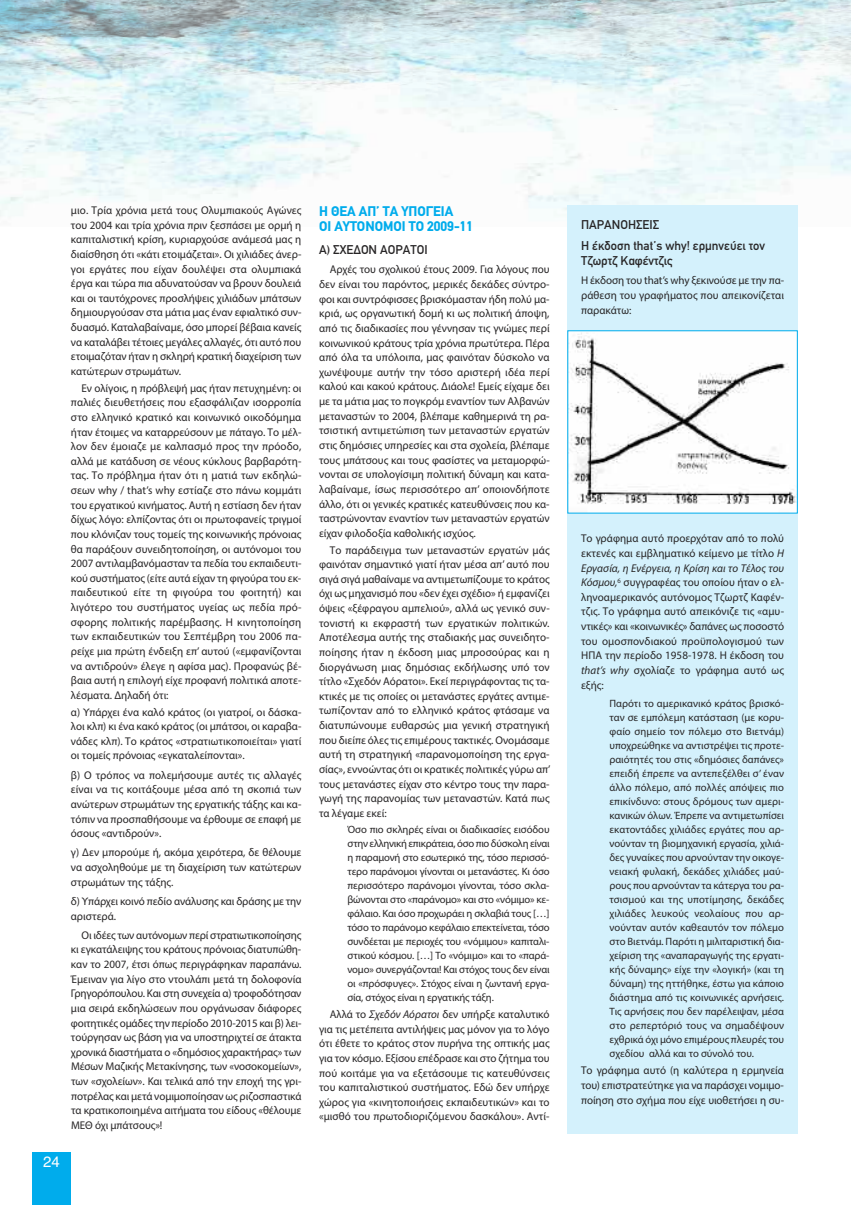
<style>
.page{position:relative;width:851px;height:1205px;background:#fff}
.page>*{position:absolute;margin:0;border:0;box-sizing:border-box;transform-origin:0 0}
.t1{font:15px "Helvetica";color:#fff}
.t2{font:700 13.75px/15px "CF Din";color:#00acec}
.t3{font:12.5px/20.4px "CF Din";color:#272526}
.t4{font:11.25px/14.6px "Myriad Pro";color:#272526;text-align:justify}
.t5{font:10.62px/14px "Myriad Pro";letter-spacing:-.01em;color:#272526;text-align:justify}
.s1{font-style:italic}
</style>
<div class="page">
<img style="left:0;top:0;width:850px;height:148px">
<div style="left:32px;top:1152px;width:39px;height:53px;background:#00acec"></div>
<div style="left:567px;top:206px;width:230px;height:928px;background:#d4f1fc"></div>
<img style="left:569px;top:332px;width:226px;height:179px">
<h1 class="t1" style="left:43px;top:1153px;width:18px">24</h1>
<p class="t4" style="left:71px;top:204px;width:232px">μιο. Τρία χρόνια μετά τους Ολυμπιακούς Αγώνες του 2004 και τρία χρόνια πριν ξεσπάσει με ορμή η καπιταλιστική κρίση, κυριαρχούσε ανάμεσά μας η διαίσθηση ότι «κάτι ετοιμάζεται». Οι χιλιάδες άνερ&shy;γοι εργάτες που είχαν δουλέψει στα ολυμπιακά έργα και τώρα πια αδυνατούσαν να βρουν δουλειά και οι ταυτόχρονες προσλήψεις χιλιάδων μπάτσων δημιουργούσαν στα μάτια μας έναν εφιαλτικό συν&shy;δυασμό. Καταλαβαίναμε, όσο μπορεί βέβαια κανείς να καταλάβει τέτοιες μεγάλες αλλαγές, ότι αυτό που ετοιμαζόταν ήταν η σκληρή κρατική διαχείριση των κατώτερων στρωμάτων.</p>
<p class="t4" style="left:71px;top:381px;width:232px;text-indent:11px">Εν ολίγοις, η πρόβλεψή μας ήταν πετυχημένη: οι παλιές διευθετήσεις που εξασφάλιζαν ισορροπία στο ελληνικό κρατικό και κοινωνικό οικοδόμημα ήταν έτοιμες να καταρρεύσουν με πάταγο. Το μέλ&shy;λον δεν έμοιαζε με καλπασμό προς την πρόοδο, αλλά με κατάδυση σε νέους κύκλους βαρβαρότη&shy;τας. Το πρόβλημα ήταν ότι η ματιά των εκδηλώ&shy;σεων why / that’s why εστίαζε στο πάνω κομμάτι του εργατικού κινήματος. Αυτή η εστίαση δεν ήταν δίχως λόγο: ελπίζοντας ότι οι πρωτοφανείς τριγμοί που κλόνιζαν τους τομείς της κοινωνικής πρόνοιας θα παράξουν συνειδητοποίηση, οι αυτόνομοι του 2007 αντιλαμβανόμασταν τα πεδία του εκπαιδευτι&shy;κού συστήματος (είτε αυτά είχαν τη φιγούρα του εκ&shy;παιδευτικού είτε τη φιγούρα του φοιτητή) και λιγότερο του συστήματος υγείας ως πεδία πρό&shy;σφορης πολιτικής παρέμβασης. Η κινητοποίηση των εκπαιδευτικών του Σεπτέμβρη του 2006 πα&shy;ρείχε μια πρώτη ένδειξη επ’ αυτού («εμφανίζονται να αντιδρούν» έλεγε η αφίσα μας). Προφανώς βέ&shy;βαια αυτή η επιλογή είχε προφανή πολιτικά αποτε&shy;λέσματα. Δηλαδή ότι:</p>
<p class="t4" style="left:71px;top:705px;width:232px">α) Υπάρχει ένα καλό κράτος (οι γιατροί, οι δάσκα&shy;λοι κλπ) κι ένα κακό κράτος (οι μπάτσοι, οι καραβα&shy;νάδες κλπ). Το κράτος «στρατιωτικοποιείται» γιατί οι τομείς πρόνοιας «εγκαταλείπονται».</p>
<p class="t4" style="left:71px;top:768px;width:232px">β) Ο τρόπος να πολεμήσουμε αυτές τις αλλαγές είναι να τις κοιτάξουμε μέσα από τη σκοπιά των ανώτερων στρωμάτων της εργατικής τάξης και κα&shy;τόπιν να προσπαθήσουμε να έρθουμε σε επαφή με όσους «αντιδρούν».</p>
<p class="t4" style="left:71px;top:846px;width:232px">γ) Δεν μπορούμε ή, ακόμα χειρότερα, δε θέλουμε να ασχοληθούμε με τη διαχείριση των κατώτερων στρωμάτων της τάξης.</p>
<p class="t4" style="left:71px;top:895px;width:232px">δ) Υπάρχει κοινό πεδίο ανάλυσης και δράσης με την αριστερά.</p>
<p class="t4" style="left:71px;top:928px;width:232px;text-indent:11px">Οι ιδέες των αυτόνομων περί στρατιωτικοποίησης κι εγκατάλειψης του κράτους πρόνοιας διατυπώθη&shy;καν το 2007, έτσι όπως περιγράφηκαν παραπάνω.<br>Έμειναν για λίγο στο ντουλάπι μετά τη δολοφονία Γρηγορόπουλου. Και στη συνεχεία α) τροφοδότησαν μια σειρά εκδηλώσεων που οργάνωσαν διάφορες φοιτητικές ομάδες την περίοδο 2010-2015 και β) λει&shy;τούργησαν ως βάση για να υποστηριχτεί σε άτακτα χρονικά διαστήματα ο «δημόσιος χαρακτήρας» των Μέσων Μαζικής Μετακίνησης, των «νοσοκομείων», των «σχολείων». Και τελικά από την εποχή της γρι&shy;ποτρέλας και μετά νομιμοποίησαν ως ριζοσπαστικά τα κρατικοποιημένα αιτήματα του είδους «θέλουμε ΜΕΘ όχι μπάτσους»!</p>
<p class="t2" style="left:319px;top:204px;width:155px">Η ΘΕΑ ΑΠ’ ΤΑ ΥΠΟΓΕΙΑ<br>ΟΙ ΑΥΤΟΝΟΜΟΙ ΤΟ 2009-11</p>
<p class="t3" style="left:319px;top:239px;width:110px">Α) ΣΧΕΔΟΝ ΑΟΡΑΤΟΙ</p>
<p class="t4" style="left:319px;top:263px;width:232px;text-indent:11px">Αρχές του σχολικού έτους 2009. Για λόγους που δεν είναι του παρόντος, μερικές δεκάδες σύντρο&shy;φοι και συντρόφισσες βρισκόμασταν ήδη πολύ μα&shy;κριά, ως οργανωτική δομή κι ως πολιτική άποψη, από τις διαδικασίες που γέννησαν τις γνώμες περί κοινωνικού κράτους τρία χρόνια πρωτύτερα. Πέρα από όλα τα υπόλοιπα, μας φαινόταν δύσκολο να χωνέψουμε αυτήν την τόσο αριστερή ιδέα περί καλού και κακού κράτους. Διάολε! Εμείς είχαμε δει με τα μάτια μας το πογκρόμ εναντίον των Αλβανών μεταναστών το 2004, βλέπαμε καθημερινά τη ρα&shy;τσιστική αντιμετώπιση των μεταναστών εργατών στις δημόσιες υπηρεσίες και στα σχολεία, βλέπαμε τους μπάτσους και τους φασίστες να μεταμορφώ&shy;νονται σε υπολογίσιμη πολιτική δύναμη και κατα&shy;λαβαίναμε, ίσως περισσότερο απ’ οποιονδήποτε άλλο, ότι οι γενικές κρατικές κατευθύνσεις που κα&shy;ταστρώνονταν εναντίον των μεταναστών εργατών είχαν φιλοδοξία καθολικής ισχύος.</p>
<p class="t4" style="left:319px;top:543px;width:233px;text-indent:11px">Το παράδειγμα των μεταναστών εργατών μάς φαινόταν σημαντικό γιατί ήταν μέσα απ’ αυτό που σιγά σιγά μαθαίναμε να αντιμετωπίζουμε το κράτος όχι ως μηχανισμό που «δεν έχει σχέδιο» ή εμφανίζει όψεις «ξέφραγου αμπελιού», αλλά ως γενικό συν&shy;τονιστή κι εκφραστή των εργατικών πολιτικών.<br>Αποτέλεσμα αυτής της σταδιακής μας συνειδητο&shy;ποίησης ήταν η έκδοση μιας μπροσούρας και η διοργάνωση μιας δημόσιας εκδήλωσης υπό τον τίτλο «Σχεδόν Αόρατοι». Εκεί περιγράφοντας τις τα&shy;κτικές με τις οποίες οι μετανάστες εργάτες αντιμε&shy;τωπίζονταν από το ελληνικό κράτος φτάσαμε να διατυπώνουμε ευθαρσώς μια γενική στρατηγική που διείπε όλες τις επιμέρους τακτικές. Ονομάσαμε αυτή τη στρατηγική «παρανομοποίηση της εργα&shy;σίας», εννοώντας ότι οι κρατικές πολιτικές γύρω απ’ τους μετανάστες είχαν στο κέντρο τους την παρα&shy;γωγή της παρανομίας των μεταναστών. Κατά πως τα λέγαμε εκεί:</p>
<p class="t5" style="left:347px;top:823px;width:203px">Όσο πιο σκληρές είναι οι διαδικασίες εισόδου στην ελληνική επικράτεια, όσο πιο δύσκολη είναι η παραμονή στο εσωτερικό της, τόσο περισσό&shy;τερο παράνομοι γίνονται οι μετανάστες. Κι όσο περισσότερο παράνομοι γίνονται, τόσο σκλα&shy;βώνονται στο «παράνομο» και στο «νόμιμο» κε&shy;φάλαιο. Και όσο προχωράει η σκλαβιά τους […] τόσο το παράνομο κεφάλαιο επεκτείνεται, τόσο συνδέεται με περιοχές του «νόμιμου» καπιταλι&shy;στικού κόσμου. […] Το «νόμιμο» και το «παρά&shy;νομο» συνεργάζονται! Και στόχος τους δεν είναι οι «πρόσφυγες». Στόχος είναι η ζωντανή εργα&shy;σία, στόχος είναι η εργατικής τάξη.</p>
<p class="t4" style="left:319px;top:1008px;width:232px;text-indent:11px">Αλλά το <span class="s1">Σχεδόν Αόρατοι</span> δεν υπήρξε καταλυτικό για τις μετέπειτα αντιλήψεις μας μόνον για το λόγο ότι έθετε το κράτος στον πυρήνα της οπτικής μας για τον κόσμο. Εξίσου επέδρασε και στο ζήτημα του πού κοιτάμε για να εξετάσουμε τις κατευθύνσεις του καπιταλιστικού συστήματος. Εδώ δεν υπήρχε χώρος για «κινητοποιήσεις εκπαιδευτικών» και το «μισθό του πρωτοδιοριζόμενου δασκάλου». Αντί-</p>
<p class="t3" style="left:581px;top:215px;width:185px">ΠΑΡΑΝΟΗΣΕΙΣ<br>Η έκδοση that’s why! ερμηνεύει τον</p>
<p class="t3" style="left:581px;top:250px;width:93px">Τζωρτζ Καφέντζις</p>
<p class="t4" style="left:581px;top:274px;width:204px">Η έκδοση του that’s why ξεκινούσε με την πα&shy;ράθεση του γραφήματος που απεικονίζεται παρακάτω:</p>
<p class="t4" style="left:581px;top:532px;width:204px">Το γράφημα αυτό προερχόταν από το πολύ εκτενές και εμβληματικό κείμενο με τίτλο <span class="s1">Η Εργασία, η Ενέργεια, η Κρίση και το Τέλος του Κόσμου,</span><sup>6</sup> συγγραφέας του οποίου ήταν ο ελ&shy;ληνοαμερικανός αυτόνομος Τζωρτζ Καφέν&shy;τζις. Το γράφημα αυτό απεικόνιζε τις «αμυ&shy;ντικές» και «κοινωνικές» δαπάνες ως ποσοστό του ομοσπονδιακού προϋπολογισμού των ΗΠΑ την περίοδο 1958-1978. Η έκδοση του <span class="s1">that’s why</span> σχολίαζε το γράφημα αυτό ως εξής:</p>
<p class="t5" style="left:609px;top:697px;width:176px">Παρότι το αμερικανικό κράτος βρισκό&shy;ταν σε εμπόλεμη κατάσταση (με κορυ&shy;φαίο σημείο τον πόλεμο στο Βιετνάμ) υποχρεώθηκε να αντιστρέψει τις προτε&shy;ραιότητές του στις «δημόσιες δαπάνες» επειδή έπρεπε να αντεπεξέλθει σ’ έναν άλλο πόλεμο, από πολλές απόψεις πιο επικίνδυνο: στους δρόμους των αμερι&shy;κανικών όλων. Έπρεπε να αντιμετωπίσει εκατοντάδες χιλιάδες εργάτες που αρ&shy;νούνταν τη βιομηχανική εργασία, χιλιά&shy;δες γυναίκες που αρνούνταν την οικογε&shy;νειακή φυλακή, δεκάδες χιλιάδες μαύ&shy;ρους που αρνούνταν τα κάτεργα του ρα&shy;τσισμού και της υποτίμησης, δεκάδες χιλιάδες λευκούς νεολαίους που αρ&shy;νούνταν αυτόν καθεαυτόν τον πόλεμο στο Βιετνάμ. Παρότι η μιλιταριστική δια&shy;χείριση της «αναπαραγωγής της εργατι&shy;κής δύναμης» είχε την «λογική» (και τη δύναμη) της ηττήθηκε, έστω για κάποιο διάστημα από τις κοινωνικές αρνήσεις.<br>Τις αρνήσεις που δεν παρέλειψαν, μέσα στο ρεπερτόριό τους να σημαδέψουν εχθρικά όχι μόνο επιμέρους πλευρές του σχεδίου αλλά και το σύνολό του.</p>
<p class="t4" style="left:581px;top:1064px;width:204px">Το γράφημα αυτό (η καλύτερα η ερμηνεία του) επιστρατεύτηκε για να παράσχει νομιμο&shy;ποίηση στο σχήμα που είχε υιοθετήσει η συ-</p>
</div>
